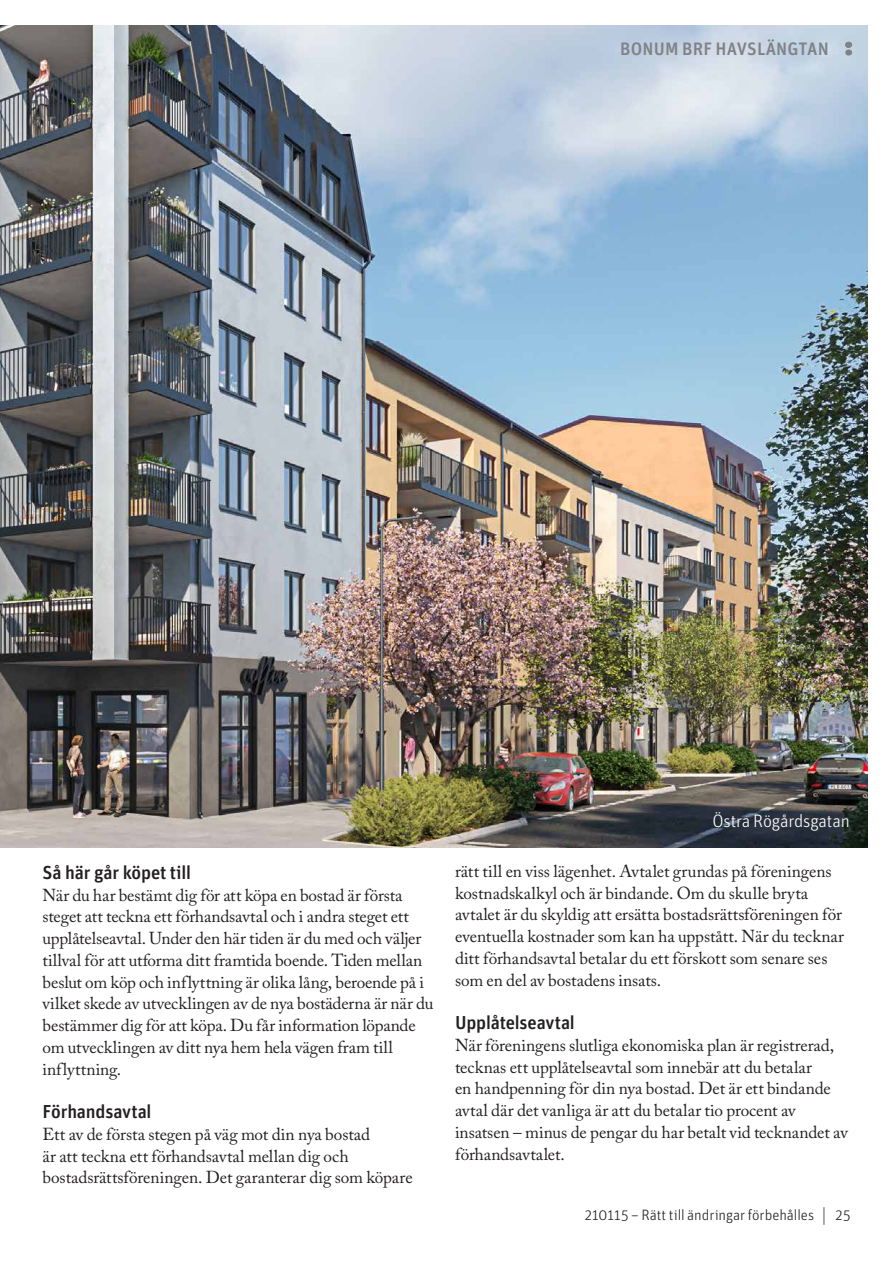
<style>
.page{position:relative;width:893px;height:1263px;background:#fff}
.page>*{position:absolute;margin:0;border:0;box-sizing:border-box;transform-origin:0 0}
.t1{font:18.75px "Unit OTRB1 Medi";letter-spacing:-.01em;color:#231f20}
.t2{font:18px "Unit OTRB1 Medi";letter-spacing:.01em;color:#808285}
.t3{font:300 18px "Unit OTRB";letter-spacing:-.01em;color:#fff}
.t4{font:17.25px/21.8px "Adobe Caslon Pro";letter-spacing:-.005em;color:#231f20}
.t5{font:300 15px "Unit OTRB";color:#231f20}
.s1{font-size:19.5px}
</style>
<div class="page">
<img style="left:0;top:26px;width:867px;height:821px">
<svg style="left:845px;top:42px;width:6px;height:14px"></svg>
<p class="t2" style="left:620px;top:37px;width:210px">BONUM BRF HAVSLÄNGTAN</p>
<p class="t1" style="left:43px;top:860px;width:150px">Så här går köpet till</p>
<p class="t4" style="left:43px;top:884px;width:393px">När du har bestämt dig för att köpa en bostad är första steget att teckna ett förhandsavtal och i andra steget ett upplåtelseavtal. Under den här tiden är du med och väljer tillval för att utforma ditt framtida boende. Tiden mellan beslut om köp och inflyttning är olika lång, beroende på i vilket skede av utvecklingen av de nya bostäderna är när du bestämmer dig för att köpa. Du får information löpande om utvecklingen av ditt nya hem hela vägen fram till inflyttning.</p>
<p class="t1" style="left:43px;top:1100px;width:110px">Förhandsavtal</p>
<p class="t4" style="left:43px;top:1123px;width:372px">Ett av de första stegen på väg mot din nya bostad<br>är att teckna ett förhandsavtal mellan dig och bostadsrättsföreningen. Det garanterar dig som köpare</p>
<p class="t3" style="left:712px;top:810px;width:139px">Östra Rögårdsgatan</p>
<p class="t4" style="left:455px;top:860px;width:391px">rätt till en viss lägenhet. Avtalet grundas på föreningens kostnadskalkyl och är bindande. Om du skulle bryta avtalet är du skyldig att ersätta bostadsrättsföreningen för eventuella kostnader som kan ha uppstått. När du tecknar ditt förhandsavtal betalar du ett förskott som senare ses som en del av bostadens insats.</p>
<p class="t1" style="left:455px;top:1010px;width:121px">Upplåtelseavtal</p>
<p class="t4" style="left:455px;top:1034px;width:394px">När föreningens slutliga ekonomiska plan är registrerad, tecknas ett upplåtelseavtal som innebär att du betalar<br>en handpenning för din nya bostad. Det är ett bindande avtal där det vanliga är att du betalar tio procent av insatsen – minus de pengar du har betalt vid tecknandet av förhandsavtalet.</p>
<p class="t5" style="left:585px;top:1206px;width:267px">210115 – Rätt till ändringar förbehålles <span class="s1">|</span> 25</p>
</div>
